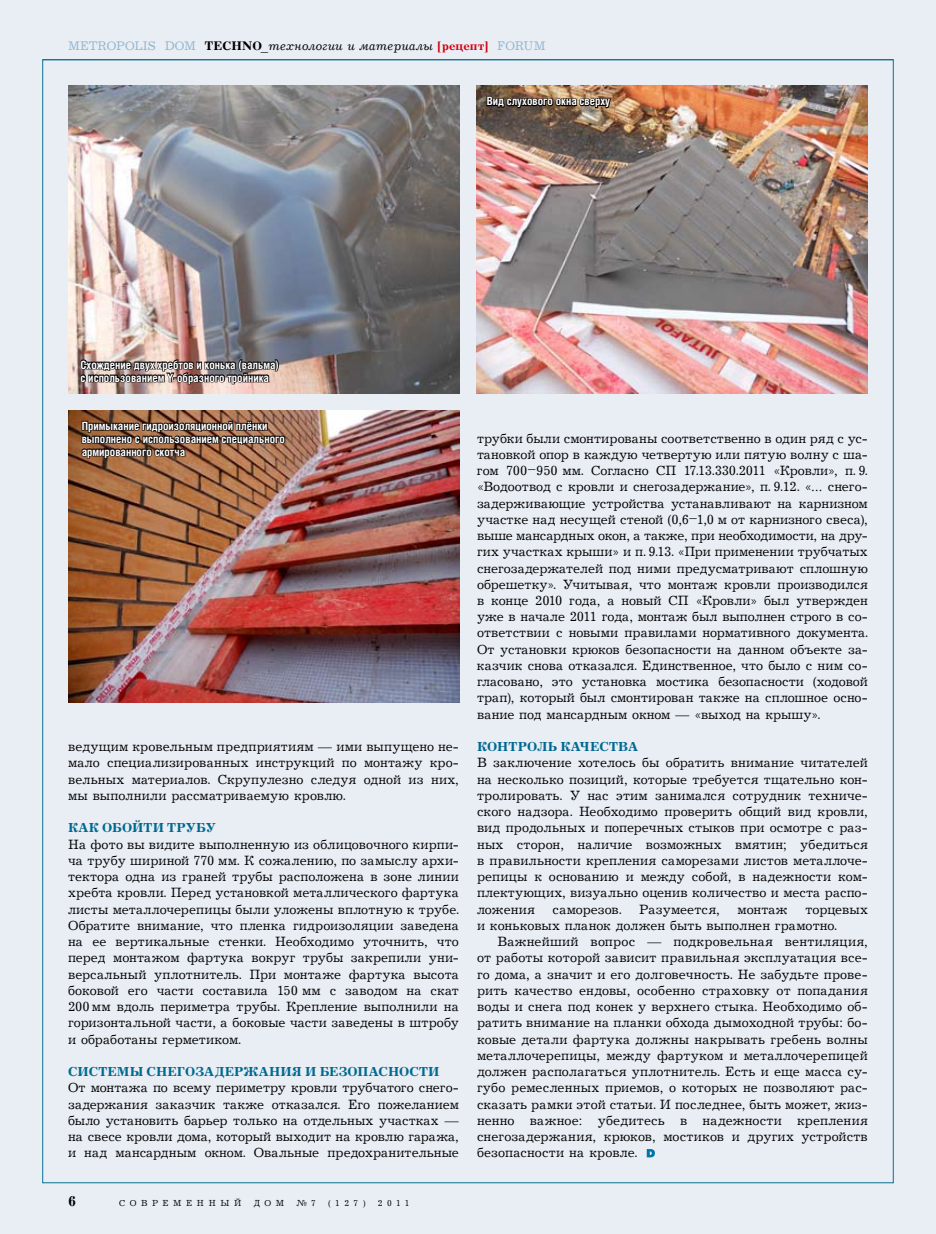
<style>
.page{position:relative;width:936px;height:1234px;background:#fff}
.page>*{position:absolute;margin:0;border:0;box-sizing:border-box;transform-origin:0 0}
.t1{font:13.8px/16.2px "Journal CTT";letter-spacing:.005em;color:#000;text-align:justify}
.t2{font:700 13.5px "Journal C";letter-spacing:.01em;color:#006990}
.t3{font:italic 12.75px "Journal CTT";letter-spacing:.02em;color:#000}
.t4{font:700 11.4px/12.9px "Helios Cond";color:#fff}
.t5{font:9px "Journal CTT";letter-spacing:.5em;color:#000}
.s1{font-style:normal;color:#8eb6cc}
.s2{font-weight:700;font-style:normal}
.s3{font-weight:700;font-style:normal;color:#d1000c}
</style>
<div class="page">
<div style="left:0;top:0;width:935px;height:1233px;background:#e9edf4"></div>
<hr style="left:43px;top:59px;width:850px;height:1px;background:#087192">
<svg style="left:646px;top:1149px;width:9px;height:8px"></svg>
<img style="left:68px;top:85px;width:391px;height:308px">
<img style="left:476px;top:85px;width:391px;height:308px">
<img style="left:68px;top:410px;width:391px;height:292px">
<img style="left:80px;top:350px;width:200px;height:36px">
<div style="left:279px;top:435px;width:6px;height:8px;border:2px solid #000;border-radius:2px"></div>
<svg style="left:81px;top:411px;width:203px;height:49px"></svg>
<img style="left:485px;top:94px;width:127px;height:28px">
<p class="t3" style="left:68px;top:40px;width:479px"><span class="s1">METROPOLIS DOM</span> <span class="s2">TECHNO</span>_технологии и материалы <span class="s3">[рецепт]</span> <span class="s1">FORUM</span></p>
<p class="t4" style="left:486px;top:95px;width:125px">Вид слухового окна сверху</p>
<p class="t4" style="left:81px;top:358px;width:200px">Схождение двух хребтов и конька (вальма) с использованием Y-образного тройника</p>
<p class="t4" style="left:82px;top:419px;width:205px">Примыкание гидроизоляционной плёнки выполнено с использованием специального армированного скотча</p>
<p class="t1" style="left:68px;top:739px;width:392px">ведущим кровельным предприятиям — ими выпущено не&shy;мало специализированных инструкций по монтажу кро&shy;вельных материалов. Скрупулезно следуя одной из них, мы выполнили рассматриваемую кровлю.</p>
<p class="t2" style="left:68px;top:820px;width:149px">КАК ОБОЙТИ ТРУБУ</p>
<p class="t1" style="left:68px;top:836px;width:392px">На фото вы видите выполненную из облицовочного кирпи&shy;ча трубу шириной 770 мм. К сожалению, по замыслу архи&shy;тектора одна из граней трубы расположена в зоне линии хребта кровли. Перед установкой металлического фартука листы металлочерепицы были уложены вплотную к трубе.<br>Обратите внимание, что пленка гидроизоляции заведена на ее вертикальные стенки. Необходимо уточнить, что перед монтажом фартука вокруг трубы закрепили уни&shy;версальный уплотнитель. При монтаже фартука высота боковой его части составила 150 мм с заводом на скат 200мм вдоль периметра трубы. Крепление выполнили на горизонтальной части, а боковые части заведены в штробу и обработаны герметиком.</p>
<p class="t2" style="left:68px;top:1063px;width:373px">СИСТЕМЫ СНЕГОЗАДЕРЖАНИЯ И БЕЗОПАСНОСТИ</p>
<p class="t1" style="left:68px;top:1079px;width:392px">От монтажа по всему периметру кровли трубчатого снего&shy;задержания заказчик также отказался. Его пожеланием было установить барьер только на отдельных участках — на свесе кровли дома, который выходит на кровлю гаража, и над мансардным окном. Овальные предохранительные</p>
<p class="t5" style="left:119px;top:1198px;width:124px">СОВРЕМЕННЫЙ</p>
<p class="t5" style="left:254px;top:1198px;width:32px">ДОМ</p>
<p class="t5" style="left:296px;top:1198px;width:21px">¹ 7</p>
<p class="t5" style="left:328px;top:1198px;width:39px">(127)</p>
<p class="t5" style="left:378px;top:1198px;width:33px">2011</p>
<p class="t1" style="left:477px;top:430px;width:392px">трубки были смонтированы соответственно в один ряд с ус&shy;тановкой опор в каждую четвертую или пятую волну с ша&shy;гом 700–950 мм. Согласно СП 17.13.330.2011 «Кровли», п. 9. «Водоотвод с кровли и снегозадержание», п. 9.12. «… снего&shy;задерживающие устройства устанавливают на карнизном участке над несущей стеной (0,6–1,0 м от карнизного свеса), выше мансардных окон, а также, при необходимости, на дру&shy;гих участках крыши» и п. 9.13. «При применении трубчатых снегозадержателей под ними предусматривают сплошную обрешетку». Учитывая, что монтаж кровли производился в конце 2010 года, а новый СП «Кровли» был утвержден уже в начале 2011 года, монтаж был выполнен строго в со&shy;ответствии с новыми правилами нормативного документа.<br>От установки крюков безопасности на данном объекте за&shy;казчик снова отказался. Един-ственное, что было с ним со&shy;гласовано, это установка мостика безопасности (ходовой трап), который был смонтирован также на сплошное осно&shy;вание под мансардным окном — «выход на крышу».</p>
<p class="t2" style="left:477px;top:739px;width:163px">КОНТРОЛЬ КАЧЕСТВА</p>
<p class="t1" style="left:477px;top:755px;width:392px">В заключение хотелось бы обратить внимание читателей на несколько позиций, которые требуется тщательно кон&shy;тролировать. У нас этим занимался сотрудник техниче&shy;ского надзора. Необходимо проверить общий вид кровли, вид продольных и поперечных стыков при осмотре с раз&shy;ных сторон, наличие возможных вмятин; убедиться в правильности крепления саморезами листов металлоче&shy;репицы к основанию и между собой, в надежности ком&shy;плектующих, визуально оценив количество и места распо&shy;ложения</p>
<p class="t1" style="left:552px;top:901px;width:70px">саморезов.</p>
<p class="t1" style="left:639px;top:901px;width:82px">Разумеется,</p>
<p class="t1" style="left:737px;top:901px;width:52px">монтаж</p>
<p class="t1" style="left:477px;top:901px;width:392px;text-indent:328px">торцевых и коньковых планок должен быть выполнен грамотно.</p>
<p class="t1" style="left:477px;top:933px;width:392px;text-indent:20px">Важнейший вопрос — подкровельная вентиляция, от работы которой зависит правильная эксплуатация все&shy;го дома, а значит и его долговечность. Не забудьте прове&shy;рить качество ендовы, особенно страховку от попадания воды и снега под конек у верхнего стыка. Необходимо об&shy;ратить внимание на планки обхода дымоходной трубы: бо&shy;ковые детали фартука должны накрывать гребень волны металлочерепицы, между фартуком и металлочерепицей должен располагаться уплотнитель. Есть и еще масса су&shy;губо ремесленных приемов, о которых не позволяют рас&shy;сказать рамки этой статьи. И последнее, быть может, жиз&shy;ненно важное: убедитесь в надежности крепления снегозадержания, крюков, мостиков и других устройств безопасности на кровле.</p>
</div>
